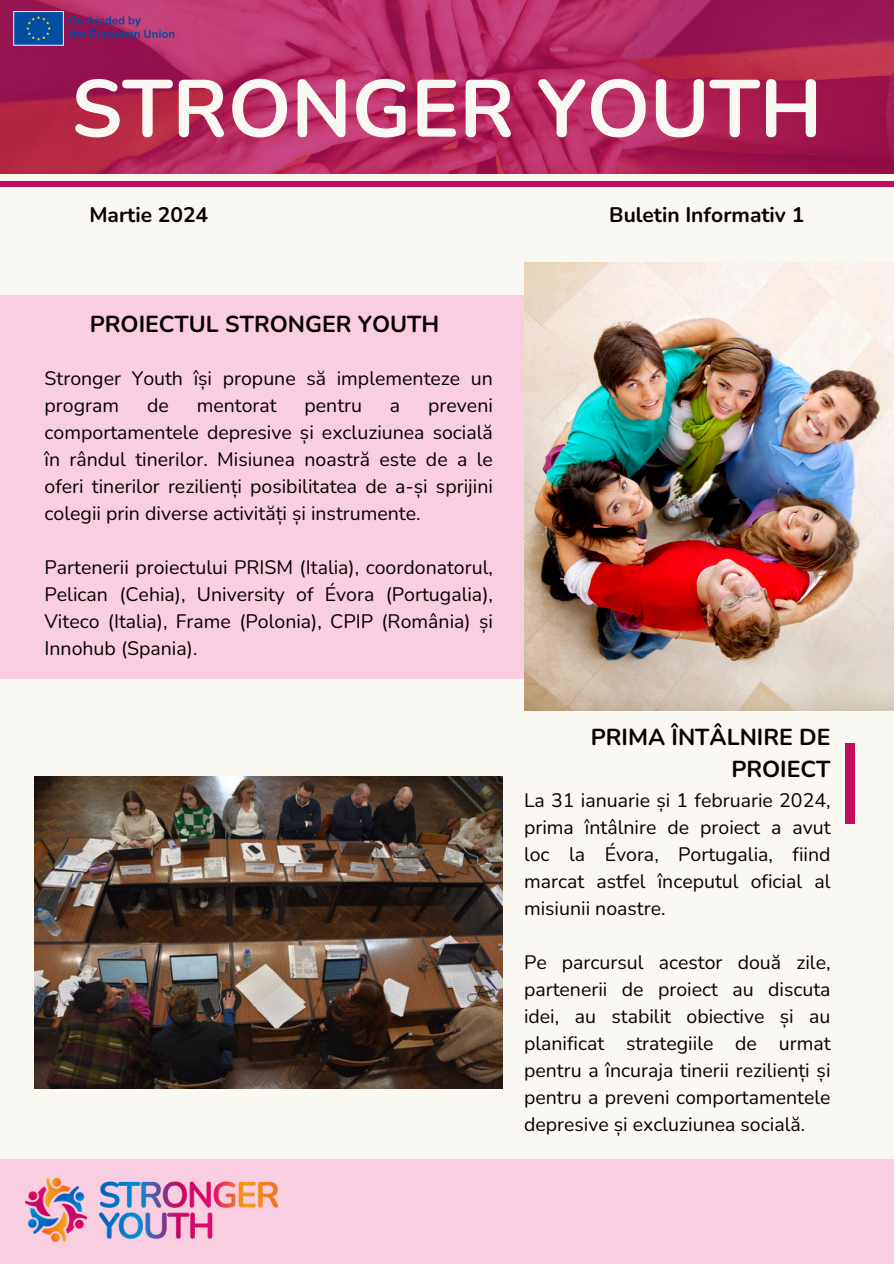
<style>
.page{position:relative;width:894px;height:1264px;background:#fff}
.page>*{position:absolute;margin:0;border:0;box-sizing:border-box;transform-origin:0 0}
.t1{font:700 80.7px "Nunito";color:#faf8f2}
.t2{font:700 23.1px/31.5px "Nunito";color:#090000;text-align:right}
.t3{font:700 21px "Nunito";color:#090000}
.t4{font:19.5px/27px "Nunito";color:#090000;text-align:justify}
</style>
<div class="page">
<div style="left:0;top:0;width:893px;height:1263px;background:#faf8f2"></div>
<div style="left:0;top:295px;width:560px;height:383px;background:#facee1"></div>
<div style="left:0;top:181px;width:893px;height:6px;background:#c40c61"></div>
<div style="left:0;top:1158px;width:893px;height:105px;background:#facee1"></div>
<div style="left:845px;top:743px;width:9px;height:80px;background:#c40c61"></div>
<img style="left:35px;top:777px;width:467px;height:311px">
<img style="left:25px;top:1178px;width:252px;height:63px">
<img style="left:0;top:0;width:892px;height:174px">
<img style="left:13px;top:11px;width:173px;height:36px">
<img style="left:524px;top:263px;width:369px;height:447px">
<p class="t1" style="left:71px;top:55px;width:752px">STRONGER YOUTH</p>
<p class="t3" style="left:89px;top:201px;width:120px">Martie 2024</p>
<p class="t3" style="left:609px;top:201px;width:196px">Buletin Informativ 1</p>
<h2 class="t2" style="left:90px;top:308px;width:351px">PROIECTUL STRONGER YOUTH</h2>
<h3 class="t4" style="left:45px;top:365px;width:450px">Stronger Youth își propune să implementeze un program</h3>
<h3 class="t4" style="left:147px;top:392px;width:23px">de</h3>
<h3 class="t4" style="left:197px;top:392px;width:81px">mentorat</h3>
<h3 class="t4" style="left:304px;top:392px;width:59px">pentru</h3>
<h3 class="t4" style="left:390px;top:392px;width:12px">a</h3>
<h3 class="t4" style="left:45px;top:392px;width:450px;text-indent:383px">preveni comportamentele depresive și excluziunea socială în rândul tinerilor. Misiunea noastră este de a le oferi tinerilor rezilienți posibilitatea de a-și sprijini colegii prin diverse activități și instrumente.</h3>
<p class="t4" style="left:45px;top:554px;width:450px">Partenerii proiectului PRISM (Italia), coordonatorul, Pelican (Cehia), University of Évora (Portugalia), Viteco (Italia), Frame (Polonia), CPIP (România) și Innohub (Spania).</p>
<h2 class="t2" style="left:590px;top:722px;width:241px">PRIMA ÎNTÂLNIRE DE<br>PROIECT</h2>
<p class="t4" style="left:524px;top:787px;width:308px">La 31 ianuarie și 1 februarie 2024, prima întâlnire de proiect a avut loc la Évora, Portugalia, fiind marcat astfel începutul oficial al misiunii noastre.</p>
<p class="t4" style="left:524px;top:949px;width:308px">Pe parcursul acestor două zile, partenerii de proiect au discuta idei, au stabilit obiective și au planificat strategiile de urmat pentru a încuraja tinerii rezilienți și pentru a preveni comportamentele depresive și excluziunea socială.</p>
</div>
